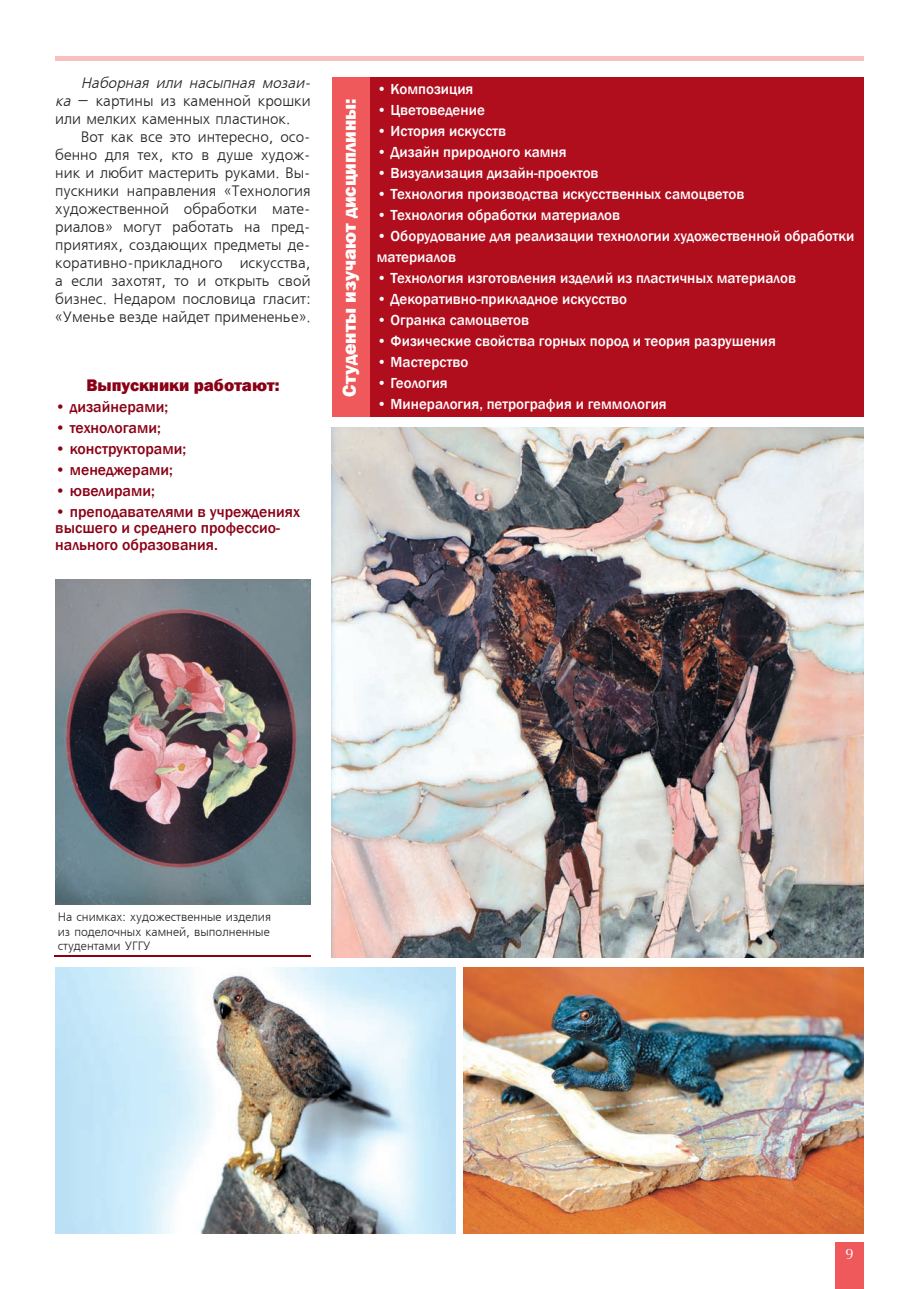
<style>
.page{position:relative;width:919px;height:1289px;background:#fff}
.page>*{position:absolute;margin:0;border:0;box-sizing:border-box;transform-origin:0 0}
.t1{font:800 19.5px "Franklin Gothic";color:#fff}
.t2{font:800 17.25px "Franklin Gothic";color:#8a0116}
.t3{font:500 15.75px/16.5px "Franklin Gothic";color:#8a0116}
.t4{font:500 15px/21px "Franklin Gothic";color:#fff}
.t5{font:15px/18px "Free Set CTT";color:#231f20}
.t6{font:15px "AG Opus";color:#fff}
.t7{font:12px/14.4px "Free Set CTT";color:#231f20;text-align:justify}
.s1{font-style:italic}
</style>
<div class="page">
<div style="left:835px;top:1242px;width:28px;height:46px;background:#f0595b"></div>
<hr style="left:55px;top:56px;width:808px;height:4px;background:#f9bebe">
<hr style="left:55px;top:955px;width:255px;height:1px;background:#8a0116">
<div style="left:332px;top:77px;width:38px;height:340px;background:#f0595b"></div>
<div style="left:370px;top:77px;width:493px;height:340px;background:#b00d1d"></div>
<img style="left:55px;top:579px;width:255px;height:325px">
<img style="left:464px;top:967px;width:399px;height:266px">
<img style="left:332px;top:427px;width:531px;height:530px">
<img style="left:55px;top:967px;width:400px;height:266px">
<p class="t5" style="left:55px;top:75px;width:260px;text-indent:26px"><span class="s1">Наборная или насыпная мозаи&shy;ка</span> – картины из каменной крошки или мелких каменных пластинок.</p>
<p class="t5" style="left:55px;top:129px;width:257px;text-align:justify;text-indent:26px">Вот как все это интересно, осо&shy;бенно для тех, кто в душе худож&shy;ник и любит мастерить руками. Вы&shy;пускники направления «Технология художественной обработки мате&shy;риалов» могут работать на пред&shy;приятиях, создающих предметы де&shy;коративно-прикладного искусства, а если захотят, то и открыть свой бизнес. Недаром пословица гласит: «Уменье везде найдет примененье».</p>
<p class="t2" style="left:86px;top:374px;width:195px">Выпускники работают:</p>
<p class="t3" style="left:55px;top:398px;width:114px">• дизайнерами;</p>
<p class="t3" style="left:55px;top:419px;width:107px">• технологами;</p>
<p class="t3" style="left:55px;top:440px;width:132px">• конструкторами;</p>
<p class="t3" style="left:55px;top:461px;width:119px">• менеджерами;</p>
<p class="t3" style="left:55px;top:482px;width:101px">• ювелирами;</p>
<p class="t3" style="left:55px;top:503px;width:246px">• преподавателями в учреждениях высшего и среднего профессио&shy;нального образования.</p>
<h1 class="t1" style="left:336px;top:397px;width:300px;rotate:-90deg">Студенты изучают дисциплины:</h1>
<p class="t4" style="left:377px;top:79px;width:98px">• Композиция</p>
<p class="t4" style="left:377px;top:100px;width:109px">• Цветоведение</p>
<p class="t4" style="left:377px;top:121px;width:131px">• История искусств</p>
<p class="t4" style="left:377px;top:142px;width:191px">• Дизайн природного камня</p>
<p class="t4" style="left:377px;top:163px;width:223px">• Визуализация дизайн-проектов</p>
<p class="t4" style="left:377px;top:184px;width:369px">• Технология производства искусственных самоцветов</p>
<p class="t4" style="left:377px;top:205px;width:245px">• Технология обработки материалов</p>
<p class="t4" style="left:377px;top:226px;width:479px">• Оборудование для реализации технологии художественной обработки материалов</p>
<p class="t4" style="left:377px;top:268px;width:420px">• Технология изготовления изделий из пластичных материалов</p>
<p class="t4" style="left:377px;top:289px;width:252px">• Декоративно-прикладное искусство</p>
<p class="t4" style="left:377px;top:310px;width:154px">• Огранка самоцветов</p>
<p class="t4" style="left:377px;top:331px;width:400px">• Физические свойства горных пород и теория разрушения</p>
<p class="t4" style="left:377px;top:352px;width:93px">• Мастерство</p>
<p class="t4" style="left:377px;top:373px;width:72px">• Геология</p>
<p class="t4" style="left:377px;top:394px;width:291px">• Минералогия, петрография и геммология</p>
<p class="t7" style="left:58px;top:910px;width:215px">На снимках: художественные изделия из поделочных камней, выполненные студентами УГГУ</p>
<p class="t6" style="left:845px;top:1245px;width:10px">9</p>
</div>
